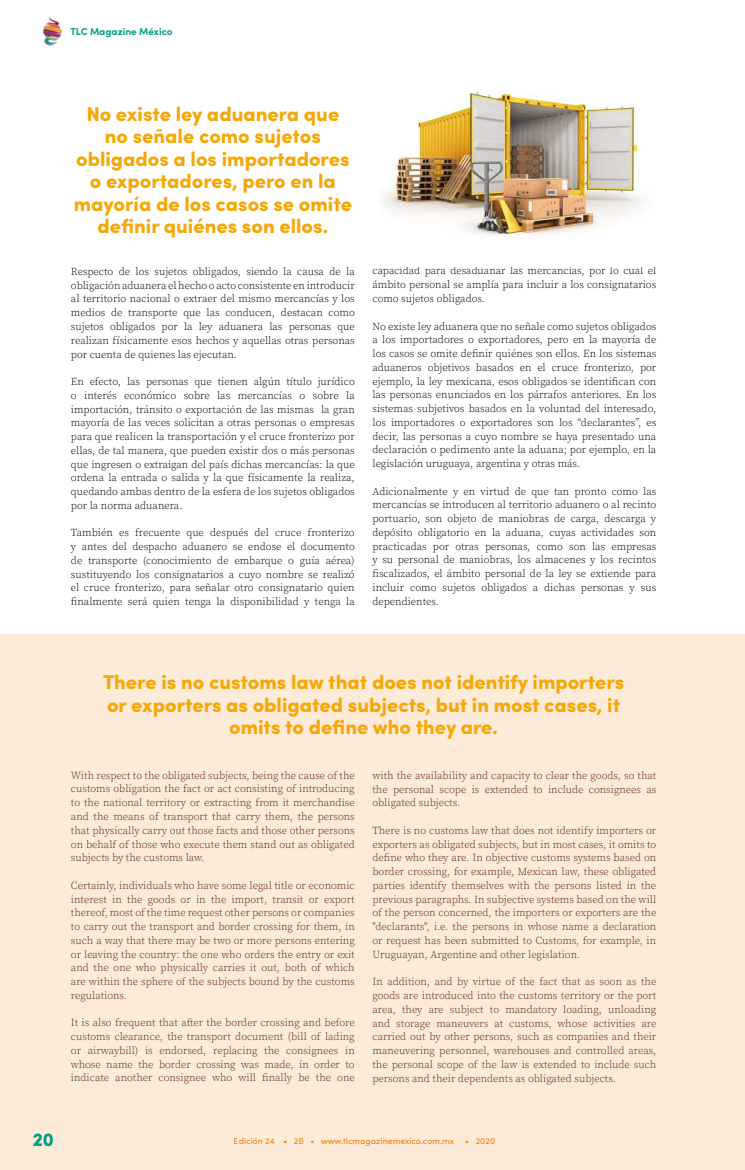
<style>
.page{position:relative;width:745px;height:1170px;background:#fff}
.page>*{position:absolute;margin:0;border:0;box-sizing:border-box;transform-origin:0 0}
.t1{font:900 20px/22.5px "Sofia Pro";color:#f6a704;text-align:center}
.t2{font:900 18.75px "Sofia Pro";color:#009e83}
.t3{font:300 10.62px/13.8px "Source Serif Pro";color:#000;text-align:justify}
.t4{font:300 10.62px/13.8px "Source Serif Pro";color:#57280f;text-align:justify}
.t5{font:700 10px "Sofia Pro";color:#009e83}
.t6{font:500 8.75px "Sofia Pro";color:#ef7d00}
</style>
<div class="page">
<div style="left:0;top:634px;width:744px;height:535px;background:#fcebd9"></div>
<img style="left:379px;top:91px;width:263px;height:147px">
<img style="left:43px;top:17px;width:19px;height:29px">
<p class="t5" style="left:70px;top:24px;width:104px">TLC Magazine México</p>
<h1 class="t1" style="left:74px;top:100px;width:279px">No existe ley aduanera que no señale como sujetos obligados a los importadores o exportadores, pero en la mayoría de los casos se omite definir quiénes son ellos.</h1>
<p class="t3" style="left:71px;top:265px;width:285px">Respecto de los sujetos obligados, siendo la causa de la obligación aduanera el hecho o acto consistente en introducir al territorio nacional o extraer del mismo mercancías y los medios de transporte que las conducen, destacan como sujetos obligados por la ley aduanera las personas que realizan físicamente esos hechos y aquellas otras personas por cuenta de quienes las ejecutan.</p>
<p class="t3" style="left:71px;top:375px;width:285px">En efecto, las personas que tienen algún título jurídico o interés económico sobre las mercancías o sobre la importación, tránsito o exportación de las mismas la gran mayoría de las veces solicitan a otras personas o empresas para que realicen la transportación y el cruce fronterizo por ellas, de tal manera, que pueden existir dos o más personas que ingresen o extraigan del país dichas mercancías: la que ordena la entrada o salida y la que físicamente la realiza, quedando ambas dentro de la esfera de los sujetos obligados por la norma aduanera.</p>
<p class="t3" style="left:71px;top:526px;width:285px">También es frecuente que después del cruce fronterizo y antes del despacho aduanero se endose el documento de transporte (conocimiento de embarque o guía aérea) sustituyendo los consignatarios a cuyo nombre se realizó el cruce fronterizo, para señalar otro consignatario quien finalmente será quien tenga la disponibilidad y tenga la</p>
<p class="t3" style="left:372px;top:264px;width:285px">capacidad para desaduanar las mercancías, por lo cual el ámbito personal se amplía para incluir a los consignatarios como sujetos obligados.</p>
<p class="t3" style="left:372px;top:319px;width:285px">No existe ley aduanera que no señale como sujetos obligados a los importadores o exportadores, pero en la mayoría de los casos se omite definir quiénes son ellos. En los sistemas aduaneros objetivos basados en el cruce fronterizo, por ejemplo, la ley mexicana, esos obligados se identifican con las personas enunciados en los párrafos anteriores. En los sistemas subjetivos basados en la voluntad del interesado, los importadores o exportadores son los “declarantes”, es decir, las personas a cuyo nombre se haya presentado una declaración o pedimento ante la aduana; por ejemplo, en la legislación uruguaya, argentina y otras más.</p>
<p class="t3" style="left:372px;top:484px;width:285px">Adicionalmente y en virtud de que tan pronto como las mercancías se introducen al territorio aduanero o al recinto portuario, son objeto de maniobras de carga, descarga y depósito obligatorio en la aduana, cuyas actividades son practicadas por otras personas, como son las empresas y su personal de maniobras, los almacenes y los recintos fiscalizados, el ámbito personal de la ley se extiende para incluir como sujetos obligados a dichas personas y sus dependientes.</p>
<h1 class="t1" style="left:103px;top:669px;width:522px">There is no customs law that does not identify importers or exporters as obligated subjects, but in most cases, it omits to define who they are.</h1>
<p class="t4" style="left:71px;top:768px;width:285px">With respect to the obligated subjects, being the cause of the customs obligation the fact or act consisting of introducing to the national territory or extracting from it merchandise and the means of transport that carry them, the persons that physically carry out those facts and those other persons on behalf of those who execute them stand out as obligated subjects by the customs law.</p>
<p class="t4" style="left:71px;top:878px;width:285px">Certainly, individuals who have some legal title or economic interest in the goods or in the import, transit or export thereof, most of the time request other persons or companies to carry out the transport and border crossing for them, in such a way that there may be two or more persons entering or leaving the country: the one who orders the entry or exit and the one who physically carries it out, both of which are within the sphere of the subjects bound by the customs regulations.</p>
<p class="t4" style="left:71px;top:1015px;width:285px">It is also frequent that after the border crossing and before customs clearance, the transport document (bill of lading or airwaybill) is endorsed, replacing the consignees in whose name the border crossing was made, in order to indicate another consignee who will finally be the one</p>
<p class="t4" style="left:372px;top:768px;width:285px">with the availability and capacity to clear the goods, so that the personal scope is extended to include consignees as obligated subjects.</p>
<p class="t4" style="left:372px;top:823px;width:285px">There is no customs law that does not identify importers or exporters as obligated subjects, but in most cases, it omits to define who they are. In objective customs systems based on border crossing, for example, Mexican law, these obligated parties identify themselves with the persons listed in the previous paragraphs. In subjective systems based on the will of the person concerned, the importers or exporters are the "declarants", i.e. the persons in whose name a declaration or request has been submitted to Customs, for example, in Uruguayan, Argentine and other legislation.</p>
<p class="t4" style="left:372px;top:974px;width:285px">In addition, and by virtue of the fact that as soon as the goods are introduced into the customs territory or the port area, they are subject to mandatory loading, unloading and storage maneuvers at customs, whose activities are carried out by other persons, such as companies and their maneuvering personnel, warehouses and controlled areas, the personal scope of the law is extended to include such persons and their dependents as obligated subjects.</p>
<h2 class="t2" style="left:33px;top:1124px;width:23px">20</h2>
<p class="t6" style="left:234px;top:1134px;width:262px">Edición 24 • 2B • www.tlcmagazinemexico.com.mx • 2020</p>
</div>
